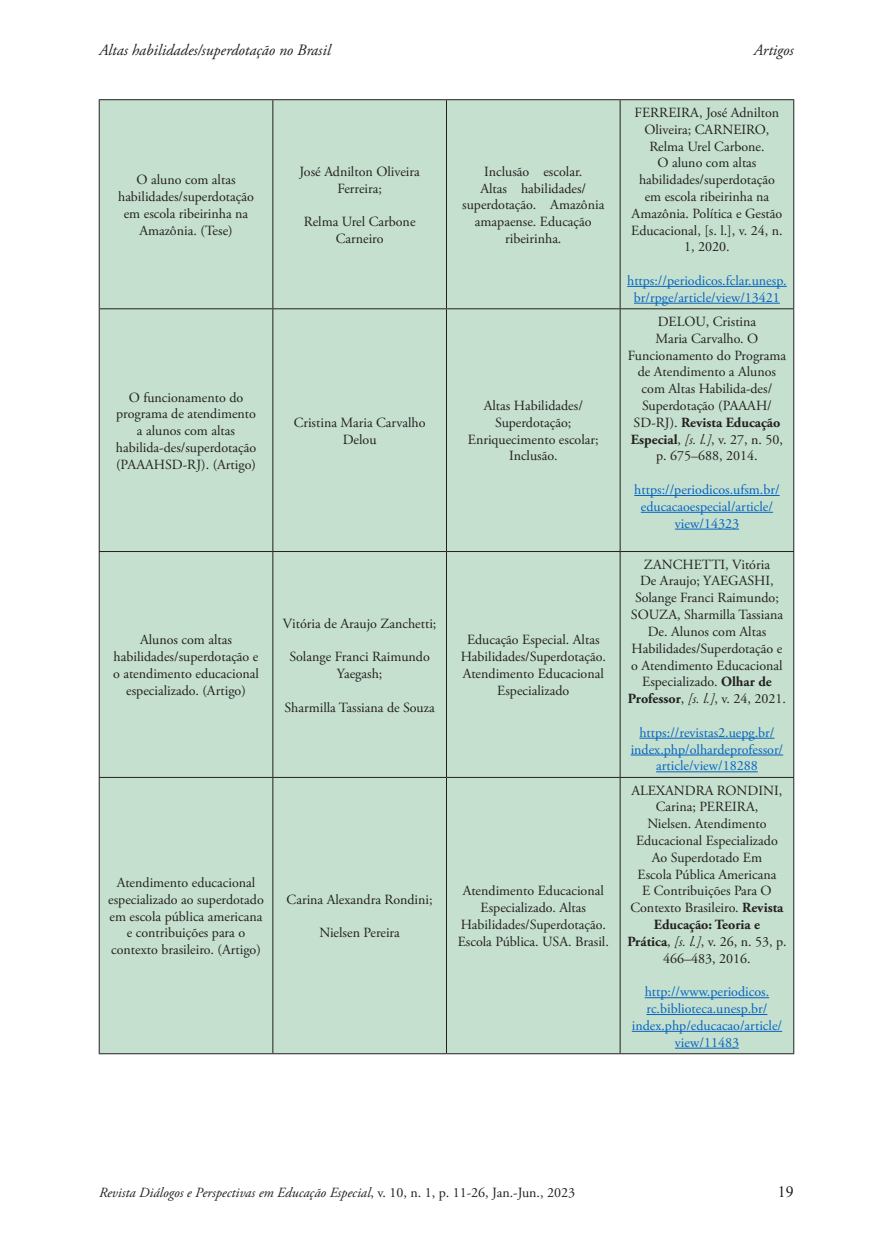
<style>
.page{position:relative;width:893px;height:1241px;background:#fff}
.page>*{position:absolute;margin:0;border:0;box-sizing:border-box;transform-origin:0 0}
.t1{font:italic 15.75px "Adobe Garamond Pro";color:#231f20}
.t2{font:15.75px "Times New Roman";color:#231f20}
.Rodape{font:14px/16.8px "Adobe Garamond Pro";color:#231f20;text-align:center}
.Rodape-2{font:14px/16.8px "Adobe Garamond Pro";color:#0563c1;text-align:center}
.t3{font:italic 14px "Adobe Garamond Pro";color:#231f20}
.s1{font-weight:700}
.s2{font-style:italic}
.s3{font-style:normal}
</style>
<div class="page">
<div style="left:100px;top:100px;width:693px;height:953px;background:#c5e0ce"></div>
<hr style="left:99px;top:99px;width:174px;height:1px;background:#231f20">
<hr style="left:99px;top:100px;width:1px;height:208px;background:#231f20">
<hr style="left:273px;top:99px;width:173px;height:1px;background:#231f20">
<hr style="left:272px;top:100px;width:1px;height:208px;background:#231f20">
<hr style="left:446px;top:99px;width:174px;height:1px;background:#231f20">
<hr style="left:446px;top:100px;width:1px;height:208px;background:#231f20">
<hr style="left:620px;top:99px;width:174px;height:1px;background:#231f20">
<hr style="left:620px;top:100px;width:1px;height:208px;background:#231f20">
<hr style="left:793px;top:100px;width:1px;height:208px;background:#231f20">
<hr style="left:99px;top:308px;width:174px;height:1px;background:#231f20">
<hr style="left:99px;top:309px;width:1px;height:242px;background:#231f20">
<hr style="left:273px;top:308px;width:173px;height:1px;background:#231f20">
<hr style="left:272px;top:309px;width:1px;height:242px;background:#231f20">
<hr style="left:446px;top:308px;width:174px;height:1px;background:#231f20">
<hr style="left:446px;top:309px;width:1px;height:242px;background:#231f20">
<hr style="left:620px;top:308px;width:174px;height:1px;background:#231f20">
<hr style="left:620px;top:309px;width:1px;height:242px;background:#231f20">
<hr style="left:793px;top:309px;width:1px;height:242px;background:#231f20">
<hr style="left:99px;top:551px;width:174px;height:1px;background:#231f20">
<hr style="left:99px;top:552px;width:1px;height:224px;background:#231f20">
<hr style="left:273px;top:551px;width:173px;height:1px;background:#231f20">
<hr style="left:272px;top:552px;width:1px;height:224px;background:#231f20">
<hr style="left:446px;top:551px;width:174px;height:1px;background:#231f20">
<hr style="left:446px;top:552px;width:1px;height:224px;background:#231f20">
<hr style="left:620px;top:551px;width:174px;height:1px;background:#231f20">
<hr style="left:620px;top:552px;width:1px;height:224px;background:#231f20">
<hr style="left:793px;top:552px;width:1px;height:224px;background:#231f20">
<hr style="left:99px;top:776px;width:174px;height:1px;background:#231f20">
<hr style="left:99px;top:777px;width:1px;height:276px;background:#231f20">
<hr style="left:273px;top:776px;width:173px;height:1px;background:#231f20">
<hr style="left:272px;top:777px;width:1px;height:276px;background:#231f20">
<hr style="left:446px;top:776px;width:174px;height:1px;background:#231f20">
<hr style="left:446px;top:777px;width:1px;height:276px;background:#231f20">
<hr style="left:620px;top:776px;width:174px;height:1px;background:#231f20">
<hr style="left:620px;top:777px;width:1px;height:276px;background:#231f20">
<hr style="left:793px;top:777px;width:1px;height:276px;background:#231f20">
<hr style="left:99px;top:1053px;width:174px;height:1px;background:#231f20">
<hr style="left:273px;top:1053px;width:173px;height:1px;background:#231f20">
<hr style="left:446px;top:1053px;width:174px;height:1px;background:#231f20">
<hr style="left:620px;top:1053px;width:174px;height:1px;background:#231f20">
<hr style="left:627px;top:286px;width:160px;height:1px;background:#0563c1">
<hr style="left:634px;top:303px;width:146px;height:1px;background:#0563c1">
<hr style="left:634px;top:495px;width:146px;height:1px;background:#0563c1">
<hr style="left:641px;top:512px;width:132px;height:1px;background:#0563c1">
<hr style="left:675px;top:528px;width:64px;height:1px;background:#0563c1">
<hr style="left:639px;top:737px;width:135px;height:1px;background:#0563c1">
<hr style="left:631px;top:754px;width:152px;height:1px;background:#0563c1">
<hr style="left:656px;top:771px;width:102px;height:1px;background:#0563c1">
<hr style="left:645px;top:997px;width:124px;height:1px;background:#0563c1">
<hr style="left:646px;top:1013px;width:121px;height:1px;background:#0563c1">
<hr style="left:632px;top:1030px;width:150px;height:1px;background:#0563c1">
<hr style="left:675px;top:1047px;width:64px;height:1px;background:#0563c1">
<p class="t1" style="left:99px;top:41px;width:233px">Altas habilidades/superdotação no Brasil</p>
<p class="t1" style="left:754px;top:41px;width:42px">Artigos</p>
<p class="Rodape" style="left:118px;top:172px;width:137px">O aluno com altas habilidades/superdotação em escola ribeirinha na<br>Amazônia. (Tese)</p>
<p class="Rodape" style="left:300px;top:163px;width:122px">José Adnilton Oliveira<br>Ferreira;</p>
<p class="Rodape" style="left:304px;top:214px;width:113px">Relma Urel Carbone<br>Carneiro</p>
<p class="Rodape" style="left:116px;top:389px;width:142px">O funcionamento do programa de atendimento a alunos com altas habilida-des/superdotação (PAAAHSD-RJ). (Artigo)</p>
<p class="Rodape" style="left:294px;top:414px;width:133px">Cristina Maria Carvalho<br>Delou</p>
<p class="Rodape" style="left:113px;top:632px;width:147px">Alunos com altas habilidades/superdotação e o atendimento educacional especializado. (Artigo)</p>
<p class="Rodape" style="left:283px;top:615px;width:155px">Vitória de Araujo Zanchetti;</p>
<p class="Rodape" style="left:289px;top:648px;width:142px">Solange Franci Raimundo<br>Yaegash;</p>
<p class="Rodape" style="left:285px;top:699px;width:152px">Sharmilla Tassiana de Souza</p>
<p class="Rodape" style="left:108px;top:874px;width:157px">Atendimento educacional especializado ao superdotado em escola pública americana e contribuições para o contexto brasileiro. (Artigo)</p>
<p class="Rodape" style="left:287px;top:891px;width:148px">Carina Alexandra Rondini;</p>
<p class="Rodape" style="left:319px;top:925px;width:82px">Nielsen Pereira</p>
<p class="Rodape" style="left:484px;top:163px;width:100px">Inclusão escolar.</p>
<p class="Rodape" style="left:462px;top:180px;width:144px">Altas habilidades/ superdotação. Amazônia amapaense. Educação ribeirinha.</p>
<p class="Rodape" style="left:468px;top:397px;width:132px">Altas Habilidades/<br>Superdotação;<br>Enriquecimento escolar;</p>
<p class="Rodape" style="left:509px;top:448px;width:50px">Inclusão.</p>
<p class="Rodape" style="left:461px;top:632px;width:147px">Educação Especial. Altas<br>Habilidades/Superdotação.<br>Atendimento Educacional<br>Especializado</p>
<p class="Rodape" style="left:458px;top:883px;width:153px">Atendimento Educacional<br>Especializado. Altas<br>Habilidades/Superdotação.<br>Escola Pública. USA. Brasil.</p>
<p class="Rodape" style="left:631px;top:104px;width:153px">FERREIRA, José Adnilton<br>Oliveira; CARNEIRO,<br>Relma Urel Carbone.<br>O aluno com altas habilidades/superdotação em escola ribeirinha na<br>Amazônia. Política e Gestão<br>Educacional, [s. l.], v. 24, n.<br>1, 2020.</p>
<p class="Rodape-2" style="left:627px;top:272px;width:161px">https://periodicos.fclar.unesp. br/rpge/article/view/13421</p>
<p class="Rodape" style="left:628px;top:313px;width:160px">DELOU, Cristina<br>Maria Carvalho. O<br>Funcionamento do Programa de Atendimento a Alunos com Altas Habilida-des/<br>Superdotação (PAAAH/<br>SD-RJ). <span class="s1">Revista Educação<br>Especial</span>, <span class="s2">[s. l.]</span>, v. 27, n. 50, p. 675–688, 2014.</p>
<p class="Rodape-2" style="left:634px;top:481px;width:147px">https://periodicos.ufsm.br/ educacaoespecial/article/ view/14323</p>
<p class="Rodape" style="left:628px;top:556px;width:160px">ZANCHETTI, Vitória<br>De Araujo; YAEGASHI,<br>Solange Franci Raimundo;<br>SOUZA, Sharmilla Tassiana<br>De. Alunos com Altas<br>Habilidades/Superdotação e o Atendimento Educacional<br>Especializado. <span class="s1">Olhar de<br>Professor</span>, <span class="s2">[s. l.]</span>, v. 24, 2021.</p>
<p class="Rodape-2" style="left:631px;top:724px;width:154px">https://revistas2.uepg.br/ index.php/olhardeprofessor/ article/view/18288</p>
<p class="Rodape" style="left:627px;top:782px;width:161px">ALEXANDRA RONDINI,<br>Carina; PEREIRA,<br>Nielsen. Atendimento<br>Educacional Especializado<br>Ao Superdotado Em<br>Escola Pública Americana<br>E Contribuições Para O<br>Contexto Brasileiro. <span class="s1">Revista<br>Educação: Teoria e<br>Prática</span>, <span class="s2">[s. l.]</span>, v. 26, n. 53, p.<br>466–483, 2016.</p>
<p class="Rodape-2" style="left:632px;top:983px;width:152px">http://www.periodicos. rc.biblioteca.unesp.br/ index.php/educacao/article/ view/11483</p>
<p class="t3" style="left:99px;top:1183px;width:477px">Revista Diálogos e Perspectivas em Educação Especial<span class="s3">, v. 10, n. 1, p. 11-26, Jan.-Jun., 2023</span></p>
<p class="t2" style="left:778px;top:1180px;width:17px">19</p>
</div>
